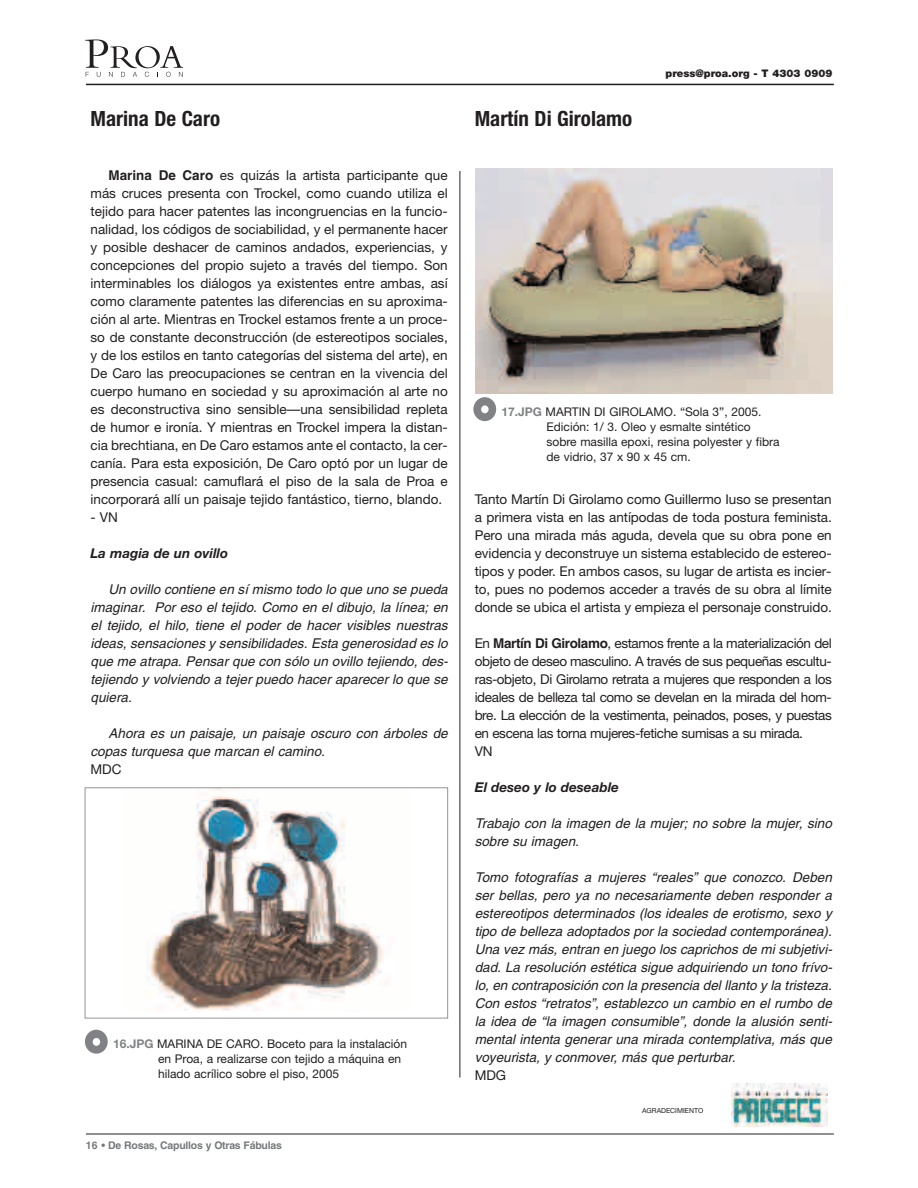
<style>
.page{position:relative;width:918px;height:1188px;background:#fff}
.page>*{position:absolute;margin:0;border:0;box-sizing:border-box;transform-origin:0 0}
.t1{font:700 condensed 21px "Helvetica Neue";color:#231f20}
.t2{font:13.5px/18px "Helvetica Neue";letter-spacing:-.03em;color:#231f20;text-align:justify}
.t3{font:italic 13.5px/18px "Helvetica";color:#231f20;text-align:justify}
.t4{font:italic 700 13.5px "Helvetica Neue";color:#231f20}
.t5{font:12px/15px "Helvetica Neue";color:#231f20}
.t6{font:700 10.5px "Helvetica";letter-spacing:-.02em;color:#76787b}
.t7{font:900 10.5px "Helvetica Neue";color:#231f20}
.t8{font:6.9px "Helvetica Neue";color:#231f20}
.s1{font-family:"Helvetica";font-weight:700}
.s2{font-weight:700;color:#808285}
</style>
<div class="page">
<svg style="left:86px;top:39px;width:97px;height:38px"></svg>
<hr style="left:86px;top:84px;width:748px;height:1px;background:#231f20">
<hr style="left:86px;top:1134px;width:748px;height:1px;background:#231f20">
<img style="left:147px;top:789px;width:241px;height:222px">
<div style="left:85px;top:787px;width:363px;height:232px;border:1px solid #939598"></div>
<img style="left:475px;top:169px;width:358px;height:225px">
<div style="left:85px;top:1030px;width:23px;height:24px;background:#808285;border-radius:50%"></div>
<div style="left:93px;top:1038px;width:7px;height:8px;background:#fff;border-radius:50%"></div>
<div style="left:473px;top:397px;width:23px;height:24px;background:#808285;border-radius:50%"></div>
<div style="left:481px;top:405px;width:8px;height:8px;background:#fff;border-radius:50%"></div>
<img style="left:731px;top:1083px;width:96px;height:43px">
<hr style="left:460px;top:171px;width:1px;height:907px;background:#231f20">
<h1 class="t1" style="left:91px;top:106px;width:131px">Marina De Caro</h1>
<p class="t2" style="left:91px;top:168px;width:359px;text-indent:18px"><span class="s1">Marina De Caro</span> es quizás la artista participante que más cruces presenta con Trockel, como cuando utiliza el tejido para hacer patentes las incongruencias en la funcio&shy;nalidad, los códigos de sociabilidad, y el permanente hacer y posible deshacer de caminos andados, experiencias, y concepciones del propio sujeto a través del tiempo. Son interminables los diálogos ya existentes entre ambas, así como claramente patentes las diferencias en su aproxima&shy;ción al arte. Mientras en Trockel estamos frente a un proce&shy;so de constante deconstrucción (de estereotipos sociales, y de los estilos en tanto categorías del sistema del arte), en De Caro las preocupaciones se centran en la vivencia del cuerpo humano en sociedad y su aproximación al arte no es deconstructiva sino sensible—una sensibilidad repleta de humor e ironía. Y mientras en Trockel impera la distan&shy;cia brechtiana, en De Caro estamos ante el contacto, la cer&shy;canía. Para esta exposición, De Caro optó por un lugar de presencia casual: camuflará el piso de la sala de Proa e incorporará allí un paisaje tejido fantástico, tierno, blando.</p>
<p class="t2" style="left:91px;top:510px;width:29px">- VN</p>
<p class="t4" style="left:91px;top:545px;width:139px">La magia de un ovillo</p>
<p class="t3" style="left:91px;top:581px;width:359px;text-indent:18px">Un ovillo contiene en sí mismo todo lo que uno se pueda imaginar. Por eso el tejido. Como en el dibujo, la línea; en el tejido, el hilo, tiene el poder de hacer visibles nuestras ideas, sensaciones y sensibilidades. Esta generosidad es lo que me atrapa. Pensar que con sólo un ovillo tejiendo, des&shy;tejiendo y volviendo a tejer puedo hacer aparecer lo que se quiera.</p>
<p class="t3" style="left:91px;top:725px;width:359px;text-indent:18px">Ahora es un paisaje, un paisaje oscuro con árboles de copas turquesa que marcan el camino.</p>
<p class="t2" style="left:91px;top:762px;width:33px">MDC</p>
<p class="t5" style="left:158px;top:1038px;width:251px;text-indent:-45px"><span class="s2">16.JPG</span> MARINA DE CARO. Boceto para la instalación en Proa, a realizarse con tejido a máquina en hilado acrílico sobre el piso, 2005</p>
<p class="t6" style="left:86px;top:1142px;width:197px">16 • De Rosas, Capullos y Otras Fábulas</p>
<h1 class="t1" style="left:475px;top:106px;width:159px">Martín Di Girolamo</h1>
<p class="t7" style="left:666px;top:70px;width:168px">press@proa.org - T 4303 0909</p>
<p class="t5" style="left:547px;top:405px;width:235px;text-indent:-45px"><span class="s2">17.JPG</span> MARTIN DI GIROLAMO. “Sola 3”, 2005.<br>Edición: 1/ 3. Oleo y esmalte sintético sobre masilla epoxi, resina polyester y fibra de vidrio, 37 x 90 x 45 cm.</p>
<p class="t2" style="left:475px;top:492px;width:359px">Tanto Martín Di Girolamo como Guillermo Iuso se presentan a primera vista en las antípodas de toda postura feminista.<br>Pero una mirada más aguda, devela que su obra pone en evidencia y deconstruye un sistema establecido de estereo&shy;tipos y poder. En ambos casos, su lugar de artista es incier&shy;to, pues no podemos acceder a través de su obra al límite donde se ubica el artista y empieza el personaje construido.</p>
<p class="t2" style="left:475px;top:636px;width:359px;text-align:left">En <span class="s1">Martín Di Girolamo</span>, estamos frente a la materialización del objeto de deseo masculino. A través de sus pequeñas escultu&shy;ras-objeto, Di Girolamo retrata a mujeres que responden a los ideales de belleza tal como se develan en la mirada del hom&shy;bre. La elección de la vestimenta, peinados, poses, y puestas en escena las torna mujeres-fetiche sumisas a su mirada.<br>VN</p>
<p class="t4" style="left:475px;top:779px;width:146px">El deseo y lo deseable</p>
<p class="t3" style="left:475px;top:815px;width:359px">Trabajo con la imagen de la mujer; no sobre la mujer, sino sobre su imagen.</p>
<p class="t3" style="left:475px;top:869px;width:359px">Tomo fotografías a mujeres “reales” que conozco. Deben ser bellas, pero ya no necesariamente deben responder a estereotipos determinados (los ideales de erotismo, sexo y tipo de belleza adoptados por la sociedad contemporánea).<br>Una vez más, entran en juego los caprichos de mi subjetivi&shy;dad. La resolución estética sigue adquiriendo un tono frívo&shy;lo, en contraposición con la presencia del llanto y la tristeza.<br>Con estos “retratos”, establezco un cambio en el rumbo de la idea de “la imagen consumible”, donde la alusión senti&shy;mental intenta generar una mirada contemplativa, más que voyeurista, y conmover, más que perturbar.</p>
<p class="t2" style="left:475px;top:1068px;width:33px">MDG</p>
<p class="t8" style="left:642px;top:1108px;width:63px">AGRADECIMIENTO</p>
</div>
